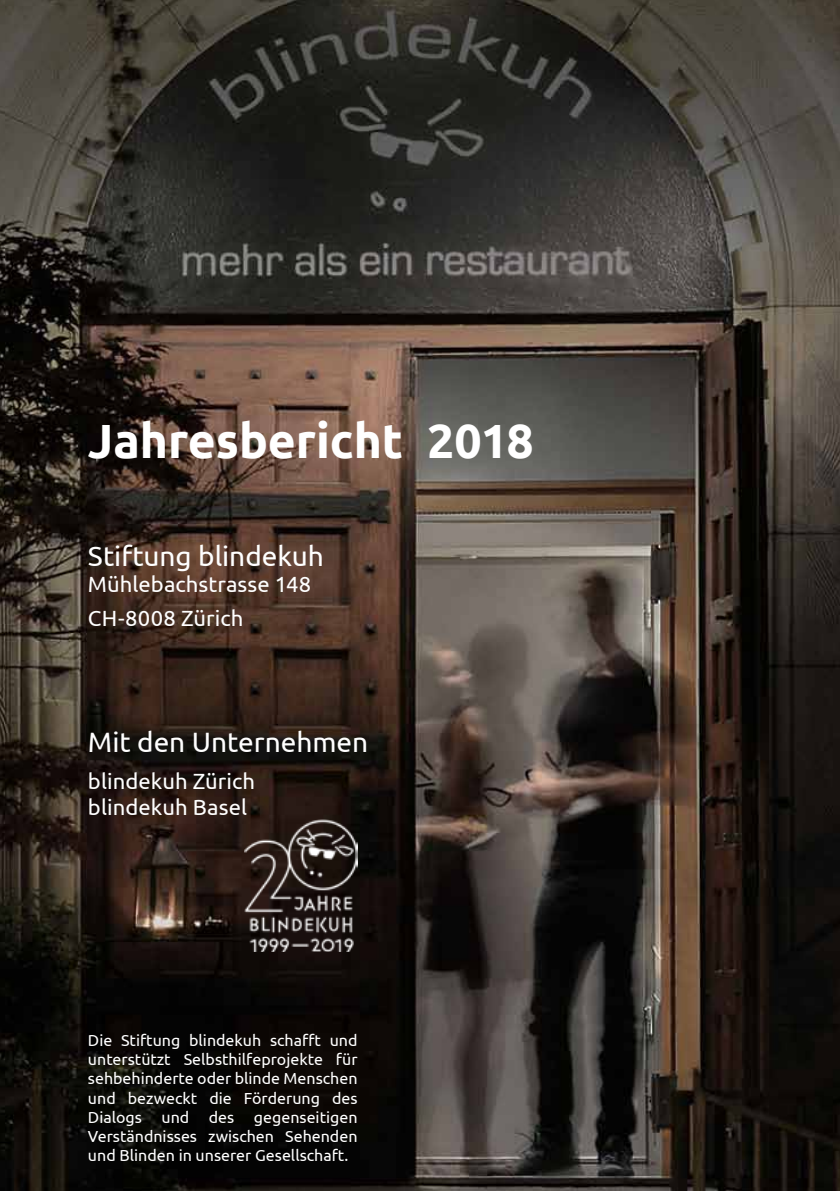
<style>
.page{position:relative;width:840px;height:1191px;background:#fff}
.page>*{position:absolute;margin:0;border:0;box-sizing:border-box;transform-origin:0 0}
.t1{font:700 48px "Ubuntu";letter-spacing:-.005em;color:#fff}
.t2{font:28px "Ubuntu";color:#fff}
.t3{font:22px/33.6px "Ubuntu";letter-spacing:.005em;color:#fff}
.t4{font:16px/19.2px "Ubuntu";color:#fff;text-align:justify}
</style>
<div class="page">
<img style="left:0;top:0;width:839px;height:1191px">
<img style="left:244px;top:819px;width:113px;height:132px">
<h1 class="t1" style="left:88px;top:412px;width:447px">Jahresbericht 2018</h1>
<h2 class="t2" style="left:88px;top:539px;width:237px">Stiftung blindekuh</h2>
<h3 class="t3" style="left:88px;top:567px;width:225px">Mühlebachstrasse 148<br>CH-8008 Zürich</h3>
<h2 class="t2" style="left:88px;top:725px;width:281px">Mit den Unternehmen</h2>
<h3 class="t3" style="left:88px;top:767px;width:169px;line-height:26px">blindekuh Zürich blindekuh Basel</h3>
<p class="t4" style="left:88px;top:1030px;width:271px">Die Stiftung blindekuh schafft und unterstützt Selbsthilfeprojekte für sehbehinderte oder blinde Menschen und bezweckt die Förderung des Dialogs und des gegenseitigen Verständnisses zwischen Sehenden und Blinden in unserer Gesellschaft.</p>
</div>
